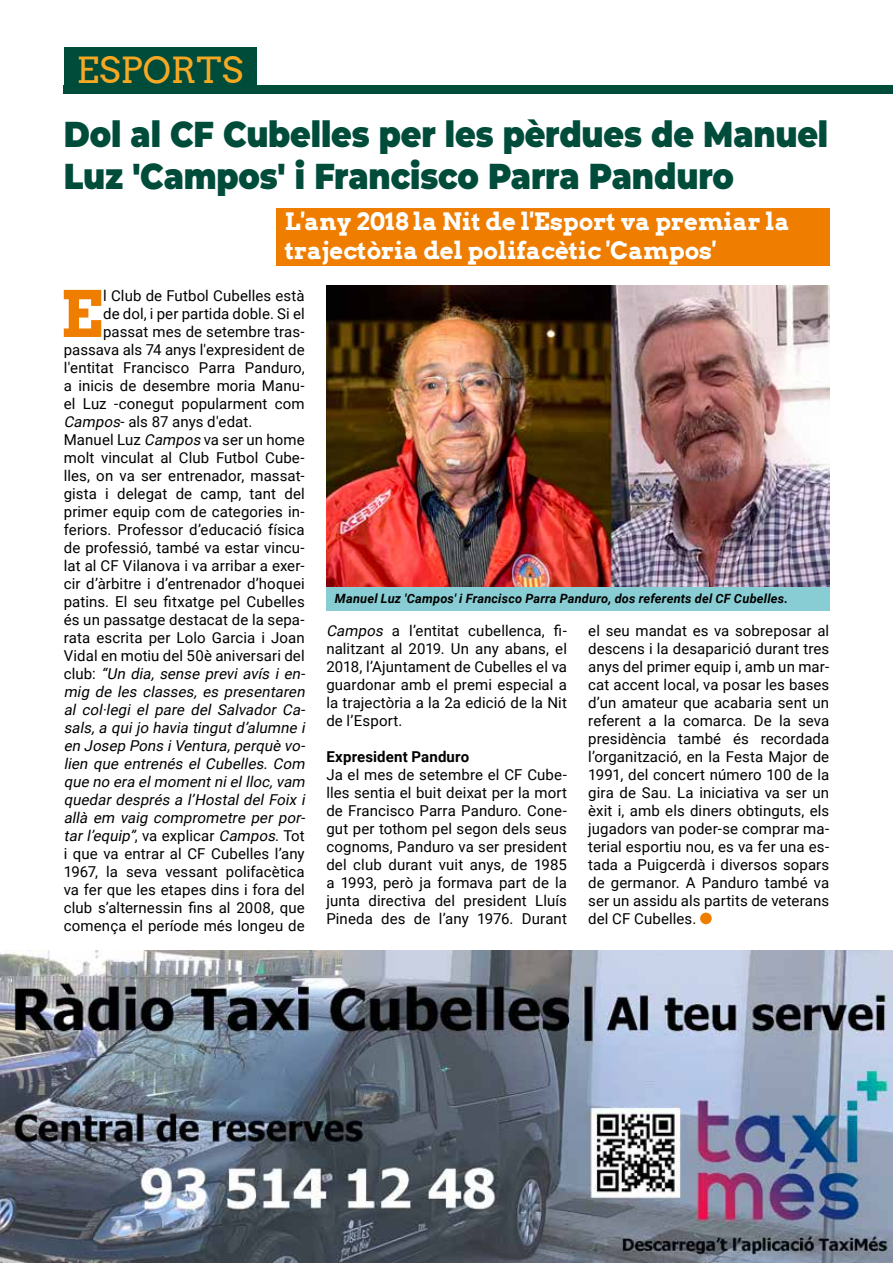
<style>
.page{position:relative;width:893px;height:1263px;background:#fff}
.page>*{position:absolute;margin:0;border:0;box-sizing:border-box;transform-origin:0 0}
.t1{font:700 63.6px "Arvo";color:#ef7d00}
.t2{font:900 36px/42px "Montserrat";letter-spacing:-.005em;color:#004c3b;scale:.88 1}
.t3{font:36px "Arvo";color:#f7a823}
.t4{font:700 24px/28.8px "Arvo";color:#fff}
.t5{font:15px/18px "Roboto";letter-spacing:.005em;color:#000;text-align:justify}
.t6{font:italic 15px "Roboto";color:#000}
.t7{font:700 15px "Roboto";letter-spacing:.01em;color:#000}
.t8{font:italic 700 12.75px "Roboto";letter-spacing:.015em;color:#000}
.s1{font-style:italic}
.s2{font-style:normal}
</style>
<div class="page">
<div style="left:64px;top:85px;width:829px;height:9px;background:#004c3b"></div>
<div style="left:64px;top:47px;width:192px;height:47px;background:#004c3b"></div>
<div style="left:276px;top:208px;width:554px;height:57px;background:#ef7d00"></div>
<div style="left:326px;top:587px;width:504px;height:24px;background:#88cdd3"></div>
<img style="left:326px;top:285px;width:503px;height:302px">
<img style="left:0;top:951px;width:893px;height:312px">
<div style="left:700px;top:913px;width:12px;height:11px;background:#ef7d00;border-radius:50%"></div>
<h2 class="t3" style="left:77px;top:48px;width:168px">ESPORTS</h2>
<h2 class="t2" style="left:64px;top:111px;width:870px">Dol al CF Cubelles per les pèrdues de Manuel<br>Luz 'Campos' i Francisco Parra Panduro</h2>
<h3 class="t4" style="left:285px;top:207px;width:506px">L'any 2018 la Nit de l'Esport va premiar la trajectòria del polifacètic 'Campos'</h3>
<h1 class="t1" style="left:60px;top:274px;width:44px">E</h1>
<p class="t5" style="left:103px;top:286px;width:203px">l Club de Futbol Cubelles està</p>
<p class="t5" style="left:103px;top:304px;width:203px">de dol, i per partida doble. Si el</p>
<p class="t5" style="left:103px;top:322px;width:203px">passat mes de setembre tras-</p>
<p class="t5" style="left:64px;top:340px;width:242px">passava als 74 anys l'expresident de</p>
<p class="t5" style="left:64px;top:358px;width:242px">l'entitat Francisco Parra Panduro,</p>
<p class="t5" style="left:64px;top:376px;width:242px">a inicis de desembre moria Manu-</p>
<p class="t5" style="left:64px;top:394px;width:242px">el Luz -conegut popularment com</p>
<p class="t5" style="left:64px;top:412px;width:190px"><span class="s1">Campos</span>- als 87 anys d'edat.</p>
<p class="t5" style="left:64px;top:430px;width:242px">Manuel Luz <span class="s1">Campos</span> va ser un home</p>
<p class="t5" style="left:64px;top:448px;width:242px">molt vinculat al Club Futbol Cube-</p>
<p class="t5" style="left:64px;top:466px;width:242px">lles, on va ser entrenador, massat-</p>
<p class="t5" style="left:64px;top:484px;width:242px">gista i delegat de camp, tant del</p>
<p class="t5" style="left:64px;top:502px;width:242px">primer equip com de categories in-</p>
<p class="t5" style="left:64px;top:520px;width:242px">feriors. Professor d’educació física</p>
<p class="t5" style="left:64px;top:538px;width:242px">de professió, també va estar vincu-</p>
<p class="t5" style="left:64px;top:556px;width:242px">lat al CF Vilanova i va arribar a exer-</p>
<p class="t5" style="left:64px;top:574px;width:242px">cir d’àrbitre i d’entrenador d’hoquei</p>
<p class="t5" style="left:64px;top:592px;width:242px">patins. El seu fitxatge pel Cubelles</p>
<p class="t5" style="left:64px;top:610px;width:242px">és un passatge destacat de la sepa-</p>
<p class="t5" style="left:64px;top:628px;width:242px">rata escrita per Lolo Garcia i Joan</p>
<p class="t5" style="left:64px;top:646px;width:242px">Vidal en motiu del 50è aniversari del</p>
<p class="t6" style="left:64px;top:663px;width:246px"><span class="s2">c l u b :</span> “Un dia, sense previ avís i en-</p>
<p class="t6" style="left:64px;top:681px;width:246px">mig de les classes, es presentaren</p>
<p class="t6" style="left:64px;top:699px;width:246px">al col·legi el pare del Salvador Ca-</p>
<p class="t6" style="left:64px;top:717px;width:246px">sals,a quijo havia tingutd’alumne i</p>
<p class="t6" style="left:64px;top:735px;width:246px">en Josep Pons iVentura,perquè vo-</p>
<p class="t6" style="left:64px;top:753px;width:246px">lien que entrenés el Cubelles. Com</p>
<p class="t6" style="left:64px;top:771px;width:246px">que no era elmomentniellloc,vam</p>
<p class="t6" style="left:64px;top:789px;width:246px">quedar després a l’Hostal del Foix i</p>
<p class="t6" style="left:64px;top:807px;width:246px">allà em vaig comprometre per por-</p>
<p class="t6" style="left:64px;top:825px;width:242px">tarl’equip”<span class="s2">, va ex p l i c a r</span> Campos<span class="s2">. Tot</span></p>
<p class="t5" style="left:64px;top:844px;width:242px">i que va entrar al CF Cubelles l’any</p>
<p class="t5" style="left:64px;top:862px;width:242px">1967, la seva vessant polifacètica</p>
<p class="t5" style="left:64px;top:880px;width:242px">va fer que les etapes dins i fora del</p>
<p class="t5" style="left:64px;top:898px;width:242px">club s’alternessin fins al 2008, que</p>
<p class="t5" style="left:64px;top:916px;width:242px">comença el període més longeu de</p>
<p class="t8" style="left:335px;top:589px;width:455px">Manuel Luz 'Campos' i Francisco Parra Panduro, dos referents del CF Cubelles.</p>
<p class="t5" style="left:326px;top:621px;width:242px"><span class="s1">Campos</span> a l’entitat cubellenca, fi&shy;nalitzant al 2019. Un any abans, el 2018, l’Ajuntament de Cubelles el va guardonar amb el premi especial a la trajectòria a la 2a edició de la Nit de l’Esport.</p>
<p class="t7" style="left:326px;top:746px;width:144px">Expresident Panduro</p>
<p class="t5" style="left:326px;top:765px;width:242px">Ja el mes de setembre el CF Cube&shy;lles sentia el buit deixat per la mort de Francisco Parra Panduro. Cone&shy;gut per tothom pel segon dels seus cognoms, Panduro va ser president del club durant vuit anys, de 1985 a 1993, però ja formava part de la junta directiva del president Lluís Pineda des de l’any 1976. Durant</p>
<p class="t5" style="left:588px;top:621px;width:242px">el seu mandat es va sobreposar al descens i la desaparició durant tres anys del primer equip i, amb un mar&shy;cat accent local, va posar les bases d’un amateur que acabaria sent un referent a la comarca. De la seva presidència també és recordada l’organització, en la Festa Major de 1991, del concert número 100 de la gira de Sau. La iniciativa va ser un èxit i, amb els diners obtinguts, els jugadors van poder-se comprar ma&shy;terial esportiu nou, es va fer una es&shy;tada a Puigcerdà i diversos sopars de germanor. A Panduro també va ser un assidu als partits de veterans del CF Cubelles.</p>
</div>
